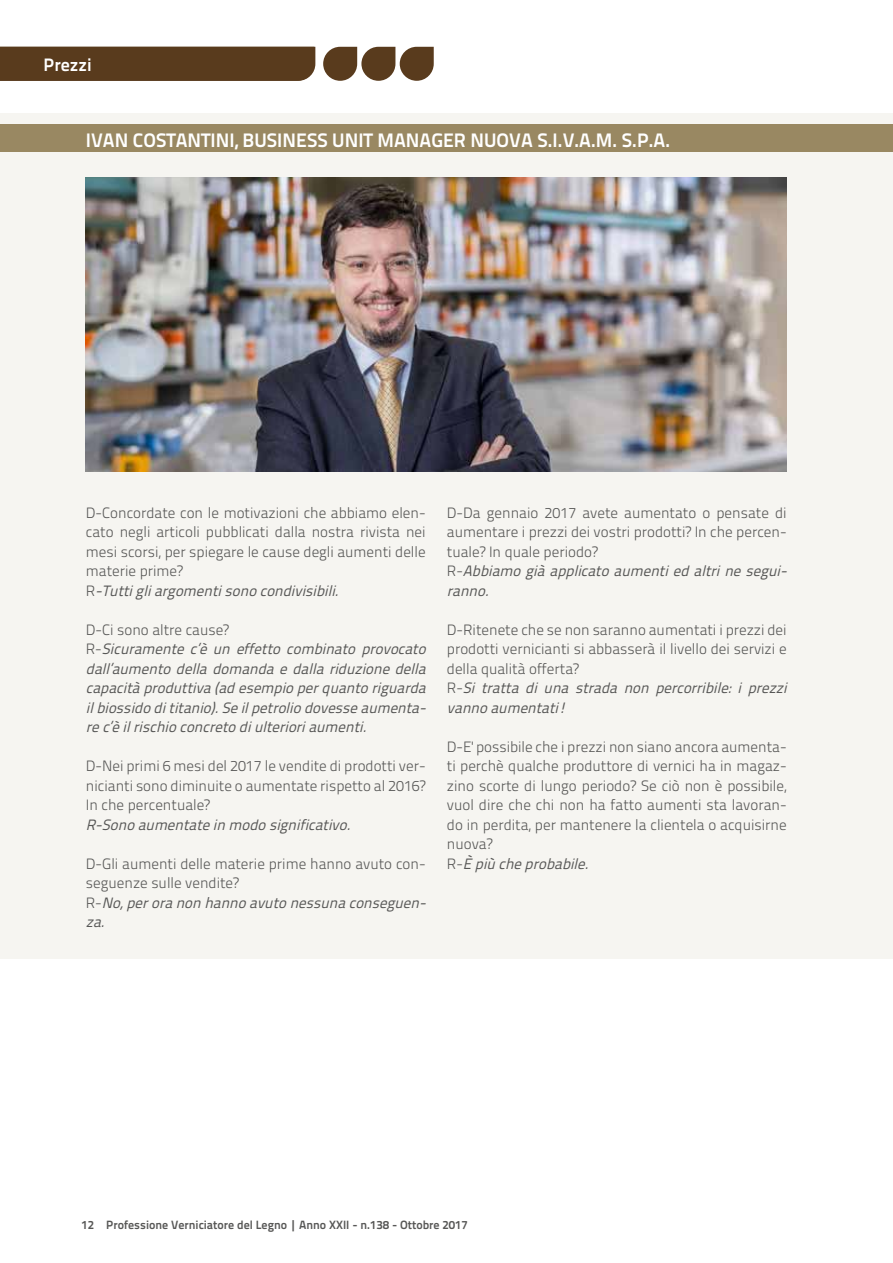
<style>
.page{position:relative;width:893px;height:1263px;background:#fff}
.page>*{position:absolute;margin:0;border:0;box-sizing:border-box;transform-origin:0 0}
.t1{font:700 19.5px "Titillium Text 22 L";color:#fff}
.t2{font:700 18px "Titillium Text 22 L";color:#fff}
.t3{font:300 15px/19.5px "Titillium Text 22 L";color:#575756;text-align:justify}
.t4{font:italic 15px/19.5px "Titillium Text 22 L Rg";color:#575756}
.t5{font:700 12px "Titillium Text 22 L";color:#575756}
.s1{font-family:"Titillium Text 22 L";font-weight:300;font-style:normal}
</style>
<div class="page">
<div style="left:0;top:114px;width:893px;height:845px;background:#f6f5f1"></div>
<svg style="left:323px;top:47px;width:111px;height:34px"></svg>
<div style="left:0;top:124px;width:893px;height:28px;background:#998862"></div>
<img style="left:86px;top:177px;width:701px;height:294px">
<div style="left:0;top:47px;width:315px;height:34px;background:#593b1d"></div>
<p class="t2" style="left:44px;top:50px;width:50px">Prezzi</p>
<h1 class="t1" style="left:86px;top:125px;width:586px">IVAN COSTANTINI, BUSINESS UNIT MANAGER NUOVA S.I.V.A.M. S.P.A.</h1>
<p class="t3" style="left:86px;top:502px;width:341px">D-Concordate con le motivazioni che abbiamo elen&shy;cato negli articoli pubblicati dalla nostra rivista nei mesi scorsi, per spiegare le cause degli aumenti delle materie prime?</p>
<p class="t4" style="left:86px;top:580px;width:254px"><span class="s1">R</span>-Tutti gli argomenti sono condivisibili.</p>
<p class="t3" style="left:86px;top:619px;width:145px">D-Ci sono altre cause?</p>
<p class="t4" style="left:86px;top:638px;width:341px;text-align:justify"><span class="s1">R-</span>Sicuramente c’è un effetto combinato provocato dall’aumento della domanda e dalla riduzione della capacità produttiva (ad esempio per quanto riguarda il biossido di titanio). Se il petrolio dovesse aumenta&shy;re c’è il rischio concreto di ulteriori aumenti.</p>
<p class="t3" style="left:86px;top:755px;width:341px">D-Nei primi 6 mesi del 2017 le vendite di prodotti ver&shy;nicianti sono diminuite o aumentate rispetto al 2016?<br>In che percentuale?</p>
<p class="t4" style="left:86px;top:814px;width:266px">R-Sono aumentate in modo significativo.</p>
<p class="t3" style="left:86px;top:853px;width:341px">D-Gli aumenti delle materie prime hanno avuto con&shy;seguenze sulle vendite?</p>
<p class="t4" style="left:86px;top:892px;width:341px"><span class="s1">R-</span>No, per ora non hanno avuto nessuna conseguen&shy;za.</p>
<p class="t3" style="left:447px;top:502px;width:341px">D-Da gennaio 2017 avete aumentato o pensate di aumentare i prezzi dei vostri prodotti? In che percen&shy;tuale? In quale periodo?</p>
<p class="t4" style="left:447px;top:560px;width:341px"><span class="s1">R-</span>Abbiamo già applicato aumenti ed altri ne segui&shy;ranno.</p>
<p class="t3" style="left:447px;top:619px;width:341px">D-Ritenete che se non saranno aumentati i prezzi dei prodotti vernicianti si abbasserà il livello dei servizi e della qualità offerta?</p>
<p class="t4" style="left:447px;top:677px;width:341px"><span class="s1">R-</span>Si tratta di una strada non percorribile: i prezzi vanno aumentati!</p>
<p class="t3" style="left:447px;top:736px;width:341px">D-E' possibile che i prezzi non siano ancora aumenta&shy;ti perchè qualche produttore di vernici ha in magaz&shy;zino scorte di lungo periodo? Se ciò non è possibile, vuol dire che chi non ha fatto aumenti sta lavoran&shy;do in perdita, per mantenere la clientela o acquisirne nuova?</p>
<p class="t4" style="left:447px;top:853px;width:143px"><span class="s1">R-</span>È più che probabile.</p>
<p class="t5" style="left:81px;top:1216px;width:388px">12 Professione Verniciatore del Legno | Anno XXII - n.138 - Ottobre 2017</p>
</div>
